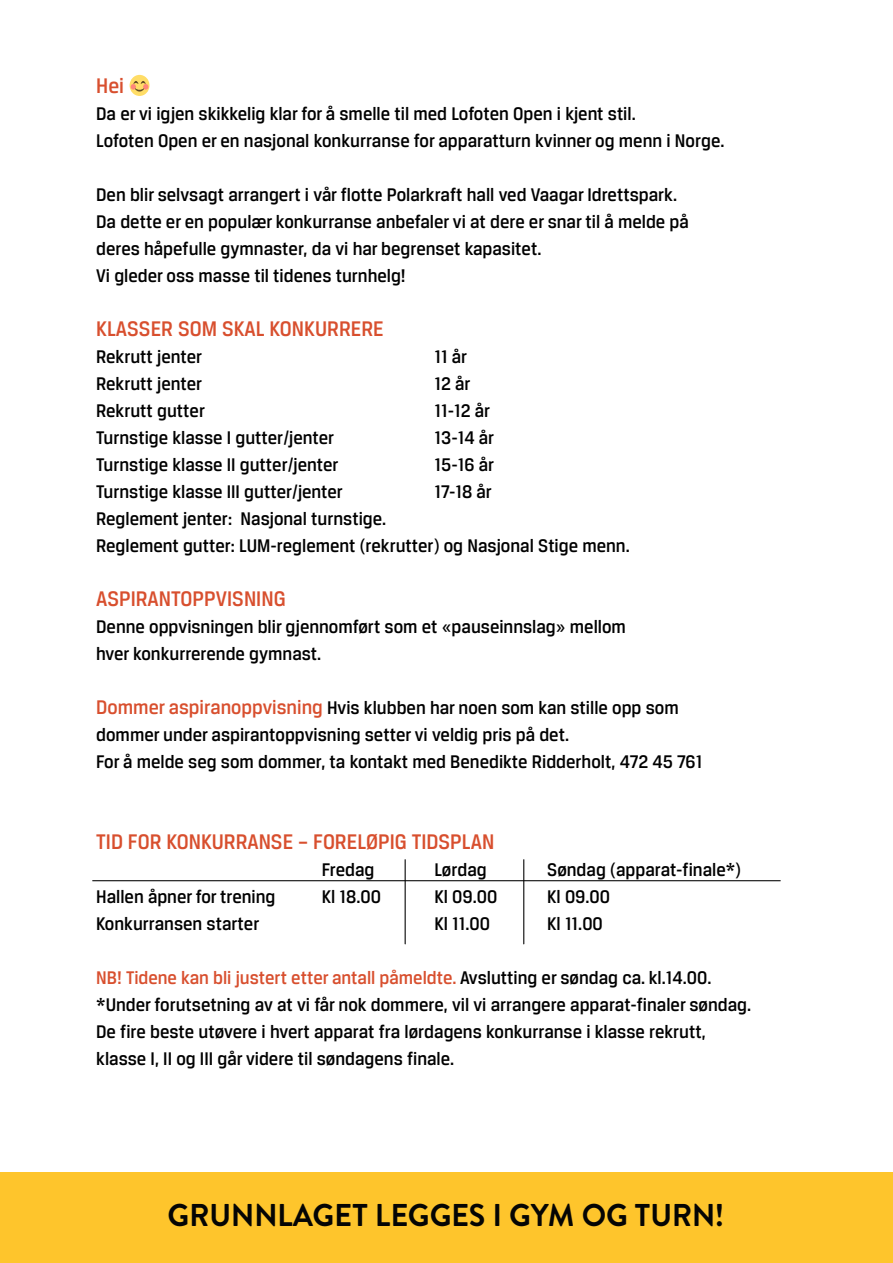
<style>
.page{position:relative;width:893px;height:1263px;background:#fff}
.page>*{position:absolute;margin:0;border:0;box-sizing:border-box;transform-origin:0 0}
.t1{font:700 31.5px "Brandon Text";color:#050504}
.t2{font:500 22.5px "Breuer Text";color:#d84f2e;scale:.94 1}
.t3{font:500 19.5px/27px "Breuer Text";color:#000;scale:.94 1}
.s1{font-size:21px;color:#d84f2e}
.s2{color:#d84f2e}
</style>
<div class="page">
<div style="left:0;top:1172px;width:893px;height:91px;background:#fec52c"></div>
<hr style="left:405px;top:859px;width:1px;height:85px;background:#000">
<hr style="left:523px;top:859px;width:1px;height:85px;background:#000">
<hr style="left:92px;top:880px;width:689px;height:1px;background:#000">
<p class="t2" style="left:96px;top:73px;width:31px">Hei</p>
<p class="t3" style="left:96px;top:100px;width:670px">Da er vi igjen skikkelig klar for å smelle til med Lofoten Open i kjent stil.<br>Lofoten Open er en nasjonal konkurranse for apparatturn kvinner og menn i Norge.</p>
<p class="t3" style="left:96px;top:181px;width:632px">Den blir selvsagt arrangert i vår flotte Polarkraft hall ved Vaagar Idrettspark.<br>Da dette er en populær konkurranse anbefaler vi at dere er snar til å melde på deres håpefulle gymnaster, da vi har begrenset kapasitet.<br>Vi gleder oss masse til tidenes turnhelg!</p>
<p class="t2" style="left:96px;top:316px;width:308px">KLASSER SOM SKAL KONKURRERE</p>
<p class="t3" style="left:96px;top:343px;width:114px">Rekrutt jenter</p>
<p class="t3" style="left:434px;top:343px;width:37px">11 år</p>
<p class="t3" style="left:96px;top:370px;width:114px">Rekrutt jenter</p>
<p class="t3" style="left:434px;top:370px;width:40px">12 år</p>
<p class="t3" style="left:96px;top:397px;width:117px">Rekrutt gutter</p>
<p class="t3" style="left:434px;top:397px;width:61px">11-12 år</p>
<p class="t3" style="left:96px;top:424px;width:255px">Turnstige klasse I gutter/jenter</p>
<p class="t3" style="left:434px;top:424px;width:65px">13-14 år</p>
<p class="t3" style="left:96px;top:451px;width:259px">Turnstige klasse II gutter/jenter</p>
<p class="t3" style="left:434px;top:451px;width:65px">15-16 år</p>
<p class="t3" style="left:96px;top:478px;width:264px">Turnstige klasse III gutter/jenter</p>
<p class="t3" style="left:434px;top:478px;width:63px">17-18 år</p>
<p class="t3" style="left:96px;top:505px;width:569px">Reglement jenter: Nasjonal turnstige.<br>Reglement gutter: LUM-reglement (rekrutter) og Nasjonal Stige menn.</p>
<p class="t2" style="left:96px;top:586px;width:203px">ASPIRANTOPPVISNING</p>
<p class="t3" style="left:96px;top:613px;width:565px">Denne oppvisningen blir gjennomført som et «pauseinnslag» mellom hver konkurrerende gymnast.</p>
<p class="t3" style="left:96px;top:694px;width:646px"><span class="s1">Dommer aspiranoppvisning</span> Hvis klubben har noen som kan stille opp som dommer under aspirantoppvisning setter vi veldig pris på det.<br>For å melde seg som dommer, ta kontakt med Benedikte Ridderholt, 472 45 761</p>
<p class="t2" style="left:96px;top:829px;width:425px">TID FOR KONKURRANSE – FORELØPIG TIDSPLAN</p>
<p class="t3" style="left:322px;top:856px;width:58px">Fredag</p>
<p class="t3" style="left:434px;top:856px;width:57px">Lørdag</p>
<p class="t3" style="left:547px;top:856px;width:208px">Søndag (apparat-finale*)</p>
<p class="t3" style="left:96px;top:883px;width:192px">Hallen åpner for trening</p>
<p class="t3" style="left:322px;top:883px;width:65px">Kl 18.00</p>
<p class="t3" style="left:434px;top:883px;width:68px">Kl 09.00</p>
<p class="t3" style="left:547px;top:883px;width:68px">Kl 09.00</p>
<p class="t3" style="left:96px;top:910px;width:175px">Konkurransen starter</p>
<p class="t3" style="left:434px;top:910px;width:61px">Kl 11.00</p>
<p class="t3" style="left:547px;top:910px;width:61px">Kl 11.00</p>
<p class="t3" style="left:96px;top:964px;width:698px"><span class="s2">NB! Tidene kan bli justert etter antall påmeldte.</span> Avslutting er søndag ca. kl.14.00. *Under forutsetning av at vi får nok dommere, vil vi arrangere apparat-finaler søndag.<br>De fire beste utøvere i hvert apparat fra lørdagens konkurranse i klasse rekrutt, klasse I, II og III går videre til søndagens finale.</p>
<h1 class="t1" style="left:168px;top:1193px;width:557px">GRUNNLAGET LEGGES I GYM OG TURN!</h1>
</div>
